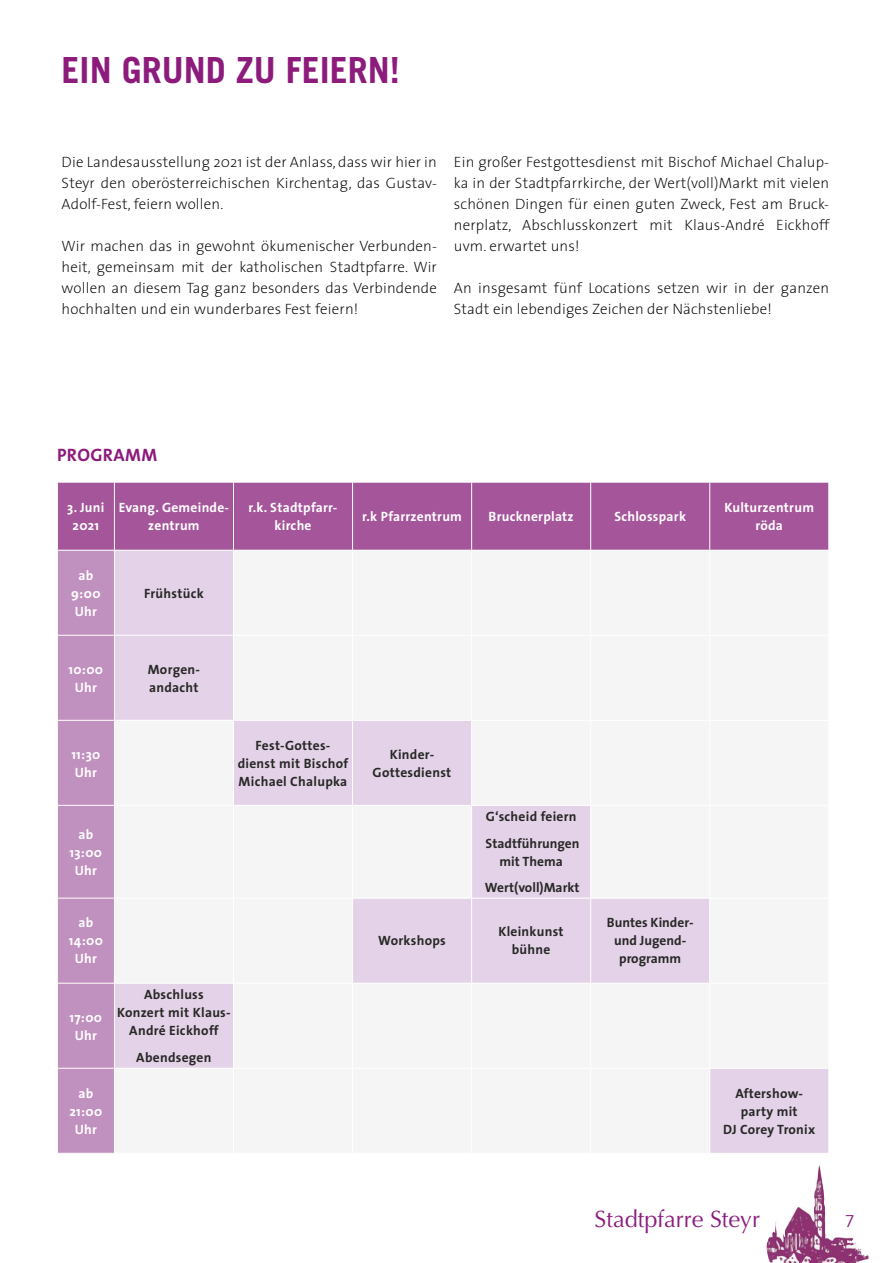
<style>
.page{position:relative;width:893px;height:1263px;background:#fff}
.page>*{position:absolute;margin:0;border:0;box-sizing:border-box;transform-origin:0 0}
.t1{font:700 36px "Trade Gothic LT Std";color:#8c1b7c}
.t2{font:23.55px "Optima";color:#8c1b7c}
.t3{font:700 18px "The Sans";letter-spacing:.02em;color:#8c1b7c}
.t4{font:16.5px "Trade Gothic LT Std";color:#8c1b7c}
.t5{font:200 15px/21px "The Sans";letter-spacing:.01em;color:#000;text-align:justify}
.t6{font:700 13.5px/18px "The Sans";letter-spacing:.02em;color:#282827;text-align:center}
.t7{font:700 13.5px/18px "The Sans";letter-spacing:.02em;color:#fff;text-align:center}
.t8{font:700 13.5px/26.5px "The Sans";color:#282827;text-align:center}
</style>
<div class="page">
<img style="left:766px;top:1165px;width:103px;height:98px">
<div style="left:58px;top:483px;width:770px;height:67px;background:#a5569a"></div>
<div style="left:58px;top:551px;width:56px;height:602px;background:#c090be"></div>
<svg style="left:115px;top:551px;width:713px;height:602px;fill:#f5f5f6"></svg>
<hr style="left:114px;top:482px;width:1px;height:68px;background:#fff">
<hr style="left:233px;top:482px;width:1px;height:68px;background:#fff">
<hr style="left:352px;top:482px;width:1px;height:68px;background:#fff">
<hr style="left:471px;top:482px;width:1px;height:68px;background:#fff">
<hr style="left:590px;top:482px;width:1px;height:68px;background:#fff">
<hr style="left:709px;top:482px;width:1px;height:68px;background:#fff">
<hr style="left:233px;top:551px;width:1px;height:84px;background:#fff">
<hr style="left:352px;top:551px;width:1px;height:84px;background:#fff">
<hr style="left:471px;top:551px;width:1px;height:84px;background:#fff">
<hr style="left:590px;top:551px;width:1px;height:84px;background:#fff">
<hr style="left:709px;top:551px;width:1px;height:84px;background:#fff">
<hr style="left:57px;top:635px;width:57px;height:1px;background:#fff">
<hr style="left:114px;top:635px;width:119px;height:1px;background:#fff">
<hr style="left:233px;top:635px;width:120px;height:1px;background:#fff">
<hr style="left:233px;top:636px;width:1px;height:84px;background:#fff">
<hr style="left:353px;top:635px;width:119px;height:1px;background:#fff">
<hr style="left:352px;top:636px;width:1px;height:84px;background:#fff">
<hr style="left:472px;top:635px;width:119px;height:1px;background:#fff">
<hr style="left:471px;top:636px;width:1px;height:84px;background:#fff">
<hr style="left:591px;top:635px;width:119px;height:1px;background:#fff">
<hr style="left:590px;top:636px;width:1px;height:84px;background:#fff">
<hr style="left:710px;top:635px;width:119px;height:1px;background:#fff">
<hr style="left:709px;top:636px;width:1px;height:84px;background:#fff">
<hr style="left:57px;top:720px;width:57px;height:1px;background:#fff">
<hr style="left:114px;top:720px;width:119px;height:1px;background:#fff">
<hr style="left:233px;top:720px;width:120px;height:1px;background:#fff">
<hr style="left:233px;top:721px;width:1px;height:84px;background:#fff">
<hr style="left:353px;top:720px;width:119px;height:1px;background:#fff">
<hr style="left:352px;top:721px;width:1px;height:84px;background:#fff">
<hr style="left:472px;top:720px;width:119px;height:1px;background:#fff">
<hr style="left:471px;top:721px;width:1px;height:84px;background:#fff">
<hr style="left:591px;top:720px;width:119px;height:1px;background:#fff">
<hr style="left:590px;top:721px;width:1px;height:84px;background:#fff">
<hr style="left:710px;top:720px;width:119px;height:1px;background:#fff">
<hr style="left:709px;top:721px;width:1px;height:84px;background:#fff">
<hr style="left:57px;top:805px;width:57px;height:1px;background:#fff">
<hr style="left:114px;top:805px;width:119px;height:1px;background:#fff">
<hr style="left:233px;top:805px;width:120px;height:1px;background:#fff">
<hr style="left:233px;top:806px;width:1px;height:92px;background:#fff">
<hr style="left:353px;top:805px;width:119px;height:1px;background:#fff">
<hr style="left:352px;top:806px;width:1px;height:92px;background:#fff">
<hr style="left:472px;top:805px;width:119px;height:1px;background:#fff">
<hr style="left:471px;top:806px;width:1px;height:92px;background:#fff">
<hr style="left:591px;top:805px;width:119px;height:1px;background:#fff">
<hr style="left:590px;top:806px;width:1px;height:92px;background:#fff">
<hr style="left:710px;top:805px;width:119px;height:1px;background:#fff">
<hr style="left:709px;top:806px;width:1px;height:92px;background:#fff">
<hr style="left:57px;top:898px;width:57px;height:1px;background:#fff">
<hr style="left:114px;top:898px;width:119px;height:1px;background:#fff">
<hr style="left:233px;top:898px;width:120px;height:1px;background:#fff">
<hr style="left:233px;top:898px;width:1px;height:85px;background:#fff">
<hr style="left:353px;top:898px;width:119px;height:1px;background:#fff">
<hr style="left:352px;top:898px;width:1px;height:85px;background:#fff">
<hr style="left:472px;top:898px;width:119px;height:1px;background:#fff">
<hr style="left:471px;top:898px;width:1px;height:85px;background:#fff">
<hr style="left:591px;top:898px;width:119px;height:1px;background:#fff">
<hr style="left:590px;top:898px;width:1px;height:85px;background:#fff">
<hr style="left:710px;top:898px;width:119px;height:1px;background:#fff">
<hr style="left:709px;top:898px;width:1px;height:85px;background:#fff">
<hr style="left:57px;top:983px;width:57px;height:1px;background:#fff">
<hr style="left:114px;top:983px;width:119px;height:1px;background:#fff">
<hr style="left:233px;top:983px;width:120px;height:1px;background:#fff">
<hr style="left:233px;top:983px;width:1px;height:85px;background:#fff">
<hr style="left:353px;top:983px;width:119px;height:1px;background:#fff">
<hr style="left:352px;top:983px;width:1px;height:85px;background:#fff">
<hr style="left:472px;top:983px;width:119px;height:1px;background:#fff">
<hr style="left:471px;top:983px;width:1px;height:85px;background:#fff">
<hr style="left:591px;top:983px;width:119px;height:1px;background:#fff">
<hr style="left:590px;top:983px;width:1px;height:85px;background:#fff">
<hr style="left:710px;top:983px;width:119px;height:1px;background:#fff">
<hr style="left:709px;top:983px;width:1px;height:85px;background:#fff">
<hr style="left:57px;top:1068px;width:57px;height:1px;background:#fff">
<hr style="left:114px;top:1068px;width:119px;height:1px;background:#fff">
<hr style="left:233px;top:1068px;width:120px;height:1px;background:#fff">
<hr style="left:233px;top:1068px;width:1px;height:85px;background:#fff">
<hr style="left:353px;top:1068px;width:119px;height:1px;background:#fff">
<hr style="left:352px;top:1068px;width:1px;height:85px;background:#fff">
<hr style="left:472px;top:1068px;width:119px;height:1px;background:#fff">
<hr style="left:471px;top:1068px;width:1px;height:85px;background:#fff">
<hr style="left:591px;top:1068px;width:119px;height:1px;background:#fff">
<hr style="left:590px;top:1068px;width:1px;height:85px;background:#fff">
<hr style="left:710px;top:1068px;width:119px;height:1px;background:#fff">
<hr style="left:709px;top:1068px;width:1px;height:85px;background:#fff">
<h1 class="t1" style="left:62px;top:48px;width:340px">EIN GRUND ZU FEIERN!</h1>
<p class="t5" style="left:62px;top:150px;width:377px">Die Landesausstellung 2021 ist der Anlass, dass wir hier in Steyr den oberösterreichischen Kirchentag, das Gustav-Adolf-Fest, feiern wollen.</p>
<p class="t5" style="left:62px;top:234px;width:377px">Wir machen das in gewohnt ökumenischer Verbunden&shy;heit, gemeinsam mit der katholischen Stadtpfarre. Wir wollen an diesem Tag ganz besonders das Verbindende hochhalten und ein wunderbares Fest feiern!</p>
<p class="t5" style="left:454px;top:150px;width:377px">Ein großer Festgottesdienst mit Bischof Michael Chalup&shy;ka in der Stadtpfarrkirche, der Wert(voll)Markt mit vielen schönen Dingen für einen guten Zweck, Fest am Bruck&shy;nerplatz, Abschlusskonzert mit Klaus-André Eickhoff uvm. erwartet uns!</p>
<p class="t5" style="left:454px;top:276px;width:377px">An insgesamt fünf Locations setzen wir in der ganzen<br>Stadt ein lebendiges Zeichen der Nächstenliebe!</p>
<p class="t3" style="left:57px;top:439px;width:102px">PROGRAMM</p>
<p class="t7" style="left:67px;top:498px;width:39px">3. Juni<br>2021</p>
<p class="t7" style="left:119px;top:498px;width:112px">Evang. Gemeinde&shy;zentrum</p>
<p class="t7" style="left:249px;top:498px;width:90px">r.k. Stadtpfarr&shy;kirche</p>
<p class="t7" style="left:362px;top:507px;width:101px">r.k Pfarrzentrum</p>
<p class="t7" style="left:489px;top:507px;width:87px">Brucknerplatz</p>
<p class="t7" style="left:614px;top:507px;width:73px">Schlosspark</p>
<p class="t7" style="left:724px;top:498px;width:91px">Kulturzentrum röda</p>
<p class="t7" style="left:71px;top:566px;width:31px">ab<br>9:00<br>Uhr</p>
<p class="t6" style="left:144px;top:584px;width:61px">Frühstück</p>
<p class="t7" style="left:69px;top:660px;width:36px">10:00<br>Uhr</p>
<p class="t6" style="left:148px;top:660px;width:54px;text-align:left">Morgen&shy;andacht</p>
<p class="t7" style="left:71px;top:745px;width:30px;text-align:left">11:30<br>Uhr</p>
<p class="t6" style="left:238px;top:736px;width:112px">Fest-Gottes&shy;dienst mit Bischof<br>Michael Chalupka</p>
<p class="t6" style="left:373px;top:745px;width:80px">Kinder-<br>Gottesdienst</p>
<p class="t7" style="left:70px;top:825px;width:34px">ab<br>13:00<br>Uhr</p>
<p class="t8" style="left:486px;top:803px;width:95px;text-align:left">G‘scheid feiern<br>Stadtführungen</p>
<p class="t8" style="left:485px;top:847px;width:96px">mit Thema<br>Wert(voll)Markt</p>
<p class="t7" style="left:69px;top:913px;width:36px">ab<br>14:00<br>Uhr</p>
<p class="t7" style="left:70px;top:1007px;width:34px">17:00<br>Uhr</p>
<p class="t6" style="left:117px;top:985px;width:115px">Abschluss<br>Konzert mit Klaus-<br>André Eickhoff</p>
<p class="t6" style="left:136px;top:1048px;width:77px">Abendsegen</p>
<p class="t6" style="left:378px;top:931px;width:69px">Workshops</p>
<p class="t6" style="left:498px;top:922px;width:67px">Kleinkunst bühne</p>
<p class="t8" style="left:607px;top:913px;width:88px;line-height:18px">Buntes Kinder&shy;und Jugend&shy;programm</p>
<p class="t7" style="left:69px;top:1084px;width:34px">ab<br>21:00<br>Uhr</p>
<p class="t6" style="left:723px;top:1083px;width:94px">Aftershow&shy;party mit<br>DJ Corey Tronix</p>
<h2 class="t2" style="left:595px;top:1205px;width:167px">Stadtpfarre Steyr</h2>
<p class="t4" style="left:845px;top:1211px;width:12px">7</p>
</div>
